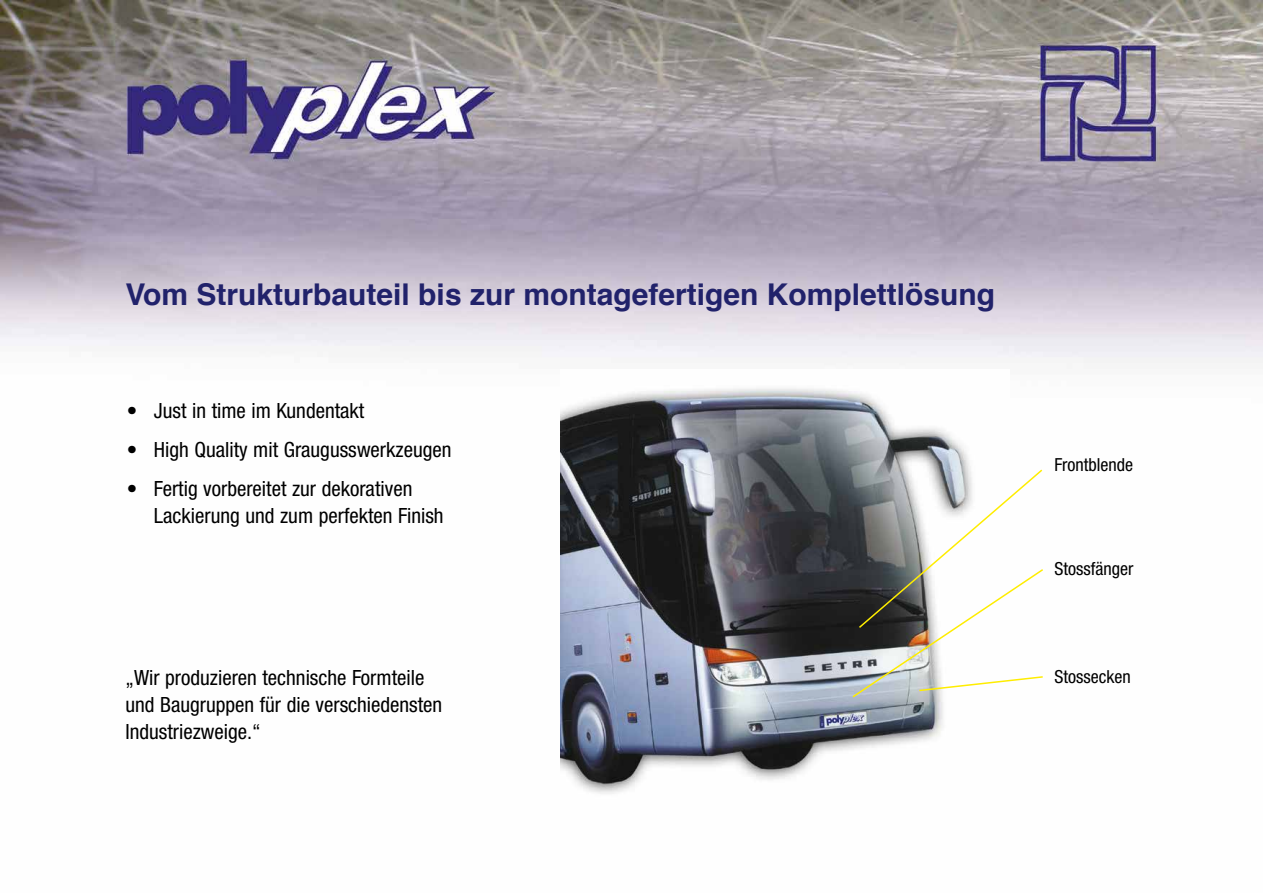
<style>
.page{position:relative;width:1263px;height:893px;background:#fff}
.page>*{position:absolute;margin:0;border:0;box-sizing:border-box;transform-origin:0 0}
.t1{font:700 30px "Helvetica";color:#21226b}
.t2{font:condensed 21px/27px "Helvetica Neue";color:#000}
.t3{font:condensed 18px "Helvetica Neue";color:#000}
</style>
<div class="page">
<img style="left:0;top:0;width:1263px;height:363px">
<img style="left:560px;top:388px;width:411px;height:406px">
<svg style="left:851px;top:468px;width:192px;height:231px"></svg>
<h1 class="t1" style="left:125px;top:270px;width:871px">Vom Strukturbauteil bis zur montagefertigen Komplettlösung</h1>
<p class="t2" style="left:127px;top:397px;width:239px">• Just in time im Kundentakt</p>
<p class="t2" style="left:127px;top:436px;width:326px">• High Quality mit Graugusswerkzeugen</p>
<p class="t2" style="left:154px;top:475px;width:291px;text-indent:-27px">• Fertig vorbereitet zur dekorativen<br>Lackierung und zum perfekten Finish</p>
<p class="t2" style="left:125px;top:663px;width:318px">„Wir produzieren technische Formteile und Baugruppen für die verschiedensten<br>Industriezweige.“</p>
<p class="t3" style="left:1054px;top:454px;width:80px">Frontblende</p>
<p class="t3" style="left:1054px;top:558px;width:80px">Stossfänger</p>
<p class="t3" style="left:1054px;top:666px;width:78px">Stossecken</p>
</div>
